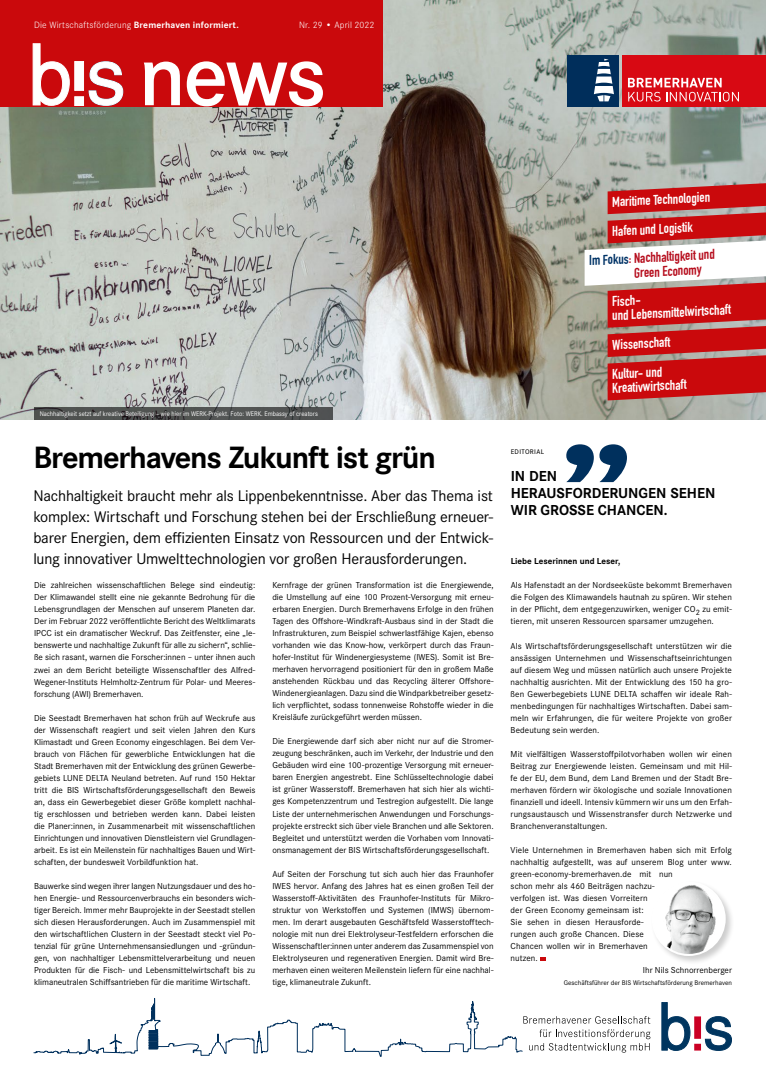
<style>
.page{position:relative;width:766px;height:1078px;background:#fff}
.page>*{position:absolute;margin:0;border:0;box-sizing:border-box;transform-origin:0 0}
.t1{font:700 32px "Corporate S";letter-spacing:-.04em;color:#000}
.t2{font:16px/21px "Corporate S";letter-spacing:-.01em;color:#000;text-align:justify}
.t3{font:700 15px/17px "Corporate S";color:#000}
.t4{font:700 14px/14px "DIN Condensed";color:#fff}
.t5{font:700 14px/14.6px "DIN Condensed";color:#b60d1d}
.t6{font:300 9.5px "Corporate S";letter-spacing:.02em;color:#fff}
.t7{font:9px/12px "Corporate S";letter-spacing:.005em;color:#000;text-align:justify}
.t8{font:700 9px "Corporate S";color:#000}
.t9{font:7px "Corporate S";color:#fff;scale:.93 1}
.t10{font:7px "Corporate S";color:#000}
.t11{font:500 7px "Corporate S";letter-spacing:.05em;color:#000}
.s1{font-weight:700}
.s2{color:#036}
</style>
<div class="page">
<svg style="left:33px;top:998px;width:490px;height:59px"></svg>
<img style="left:0;top:0;width:765px;height:419px">
<div style="left:0;top:0;width:383px;height:106px;background:#ca090c"></div>
<div style="left:567px;top:55px;width:52px;height:51px;background:#002e5b"></div>
<svg style="left:593px;top:59px;width:20px;height:42px"></svg>
<div style="left:621px;top:55px;width:144px;height:51px;background:#d80913"></div>
<svg style="left:628px;top:78px;width:110px;height:23px"></svg>
<svg style="left:32px;top:43px;width:92px;height:63px"></svg>
<svg style="left:144px;top:61px;width:179px;height:45px"></svg>
<svg style="left:584px;top:183px;width:181px;height:217px"></svg>
<svg style="left:540px;top:957px;width:5px;height:3px"></svg>
<div style="left:650px;top:879px;width:85px;height:86px;background:#000;opacity:.2"></div>
<img style="left:655px;top:882px;width:69px;height:72px">
<div style="left:651px;top:881px;width:74px;height:74px;border:2px solid #fff;border-radius:50%"></div>
<svg style="left:661px;top:1002px;width:70px;height:49px"></svg>
<svg style="left:529px;top:1029px;width:121px;height:23px"></svg>
<svg style="left:523px;top:1016px;width:127px;height:7px"></svg>
<svg style="left:566px;top:444px;width:60px;height:38px"></svg>
<svg style="left:34px;top:407px;width:298px;height:12px;background:#4c4e4e"></svg>
<p class="t6" style="left:34px;top:18px;width:206px">Die Wirtschaftsförderung <span class="s1">Bremerhaven informiert.</span></p>
<p class="t6" style="left:299px;top:18px;width:77px">Nr. 29 • April 2022</p>
<p class="t9" style="left:40px;top:409px;width:300px">Nachhaltigkeit setzt auf kreative Beteiligung – wie hier im WERK-Projekt. Foto: WERK. Embassy of creators</p>
<h1 class="t1" style="left:33px;top:435px;width:404px">Bremerhavens Zukunft ist grün</h1>
<p class="t2" style="left:33px;top:484px;width:461px">Nachhaltigkeit braucht mehr als Lippenbekenntnisse. Aber das Thema ist komplex: Wirtschaft und Forschung stehen bei der Erschließung erneuer&shy;barer Energien, dem effizienten Einsatz von Ressourcen und der Entwick&shy;lung innovativer Umwelttechnologien vor großen Herausforderungen.</p>
<p class="t7" style="left:34px;top:579px;width:223px">Die zahlreichen wissenschaftlichen Belege sind eindeutig:<br>Der Klimawandel stellt eine nie gekannte Bedrohung für die Lebensgrundlagen der Menschen auf unserem Planeten dar.<br>Der im Februar 2022 veröffentlichte Bericht des Weltklimarats IPCC ist ein dramatischer Weckruf. Das Zeitfenster, eine „le&shy;benswerte und nachhaltige Zukunft für alle zu sichern“, schlie&shy;ße sich rasant, warnen die Forscher:innen – unter ihnen auch zwei an dem Bericht beteiligte Wissenschaftler des Alfred-Wegener-Instituts Helmholtz-Zentrum für Polar- und Meeres&shy;forschung (AWI) Bremerhaven.</p>
<p class="t7" style="left:34px;top:711px;width:223px">Die Seestadt Bremerhaven hat schon früh auf Weckrufe aus der Wissenschaft reagiert und seit vielen Jahren den Kurs Klimastadt und Green Economy eingeschlagen. Bei dem Ver&shy;brauch von Flächen für gewerbliche Entwicklungen hat die Stadt Bremerhaven mit der Entwicklung des grünen Gewerbe&shy;gebiets LUNE DELTA Neuland betreten. Auf rund 150 Hektar tritt die BIS Wirtschaftsförderungsgesellschaft den Beweis an, dass ein Gewerbegebiet dieser Größe komplett nachhal&shy;tig erschlossen und betrieben werden kann. Dabei leisten die Planer:innen, in Zusammenarbeit mit wissenschaftlichen Einrichtungen und innovativen Dienstleistern viel Grundlagen&shy;arbeit. Es ist ein Meilenstein für nachhaltiges Bauen und Wirt&shy;schaften, der bundesweit Vorbildfunktion hat.</p>
<p class="t7" style="left:34px;top:879px;width:223px">Bauwerke sind wegen ihrer langen Nutzungsdauer und des ho&shy;hen Energie- und Ressourcenverbrauchs ein besonders wich&shy;tiger Bereich. Immer mehr Bauprojekte in der Seestadt stellen sich diesen Herausforderungen. Auch im Zusammenspiel mit den wirtschaftlichen Clustern in der Seestadt steckt viel Po&shy;tenzial für grüne Unternehmensansiedlungen und -gründun&shy;gen, von nachhaltiger Lebensmittelverarbeitung und neuen Produkten für die Fisch- und Lebensmittelwirtschaft bis zu klimaneutralen Schiffsantrieben für die maritime Wirtschaft.</p>
<p class="t7" style="left:272px;top:579px;width:223px">Kernfrage der grünen Transformation ist die Energiewende, die Umstellung auf eine 100 Prozent-Versorgung mit erneu&shy;erbaren Energien. Durch Bremerhavens Erfolge in den frühen Tagen des Offshore-Windkraft-Ausbaus sind in der Stadt die Infrastrukturen, zum Beispiel schwerlastfähige Kajen, ebenso vorhanden wie das Know-how, verkörpert durch das Fraun&shy;hofer-Institut für Windenergiesysteme (IWES). Somit ist Bre&shy;merhaven hervorragend positioniert für den in großem Maße anstehenden Rückbau und das Recycling älterer Offshore-Windenergieanlagen. Dazu sind die Windparkbetreiber gesetz&shy;lich verpflichtet, sodass tonnenweise Rohstoffe wieder in die Kreisläufe zurückgeführt werden müssen.</p>
<p class="t7" style="left:272px;top:735px;width:223px">Die Energiewende darf sich aber nicht nur auf die Stromer&shy;zeugung beschränken, auch im Verkehr, der Industrie und den Gebäuden wird eine 100-prozentige Versorgung mit erneuer&shy;baren Energien angestrebt. Eine Schlüsseltechnologie dabei ist grüner Wasserstoff. Bremerhaven hat sich hier als wichti&shy;ges Kompetenzzentrum und Testregion aufgestellt. Die lange Liste der unternehmerischen Anwendungen und Forschungs&shy;projekte erstreckt sich über viele Branchen und alle Sektoren.<br>Begleitet und unterstützt werden die Vorhaben vom Innovati&shy;onsmanagement der BIS Wirtschaftsförderungsgesellschaft.</p>
<p class="t7" style="left:272px;top:867px;width:223px">Auf Seiten der Forschung tut sich auch hier das Fraunhofer IWES hervor. Anfang des Jahres hat es einen großen Teil der Wasserstoff-Aktivitäten des Fraunhofer-Instituts für Mikro&shy;struktur von Werkstoffen und Systemen (IMWS) übernom&shy;men. Im derart ausgebauten Geschäftsfeld Wasserstofftech&shy;nologie mit nun drei Elektrolyseur-Testfeldern erforschen die Wissenschaftler:innen unter anderem das Zusammenspiel von Elektrolyseuren und regenerativen Energien. Damit wird Bre&shy;merhaven einen weiteren Meilenstein liefern für eine nachhal&shy;tige, klimaneutrale Zukunft.</p>
<h3 class="t4" style="left:609px;top:187px;width:101px;line-height:29.2px;rotate:-3deg">Maritime Technologien<br>Hafen und Logistik</h3>
<h3 class="t5" style="left:632px;top:251px;width:83px;text-indent:-44px;rotate:-3deg"><span class="s2">Im Fokus</span>: Nachhaltigkeit und<br>Green Economy</h3>
<h3 class="t4" style="left:610px;top:294px;width:120px;rotate:-3deg">Fisch-<br>und Lebensmittelwirtschaft</h3>
<h3 class="t4" style="left:611px;top:337px;width:60px;rotate:-3deg">Wissenschaft</h3>
<h3 class="t4" style="left:610px;top:367px;width:76px;rotate:-3deg">Kultur- und<br>Kreativwirtschaft</h3>
<p class="t11" style="left:510px;top:447px;width:35px">EDITORIAL</p>
<h3 class="t3" style="left:510px;top:467px;width:206px">IN DEN<br>HERAUSFORDERUNGEN SEHEN<br>WIR GROSSE CHANCEN.</h3>
<p class="t8" style="left:510px;top:555px;width:111px">Liebe Leserinnen und Leser,</p>
<p class="t7" style="left:510px;top:579px;width:223px">Als Hafenstadt an der Nordseeküste bekommt Bremerhaven die Folgen des Klimawandels hautnah zu spüren. Wir stehen in der Pflicht, dem entgegenzuwirken, weniger CO<sub>2</sub> zu emit&shy;tieren, mit unseren Ressourcen sparsamer umzugehen.</p>
<p class="t7" style="left:510px;top:639px;width:223px">Als Wirtschaftsförderungsgesellschaft unterstützen wir die ansässigen Unternehmen und Wissenschaftseinrichtungen auf diesem Weg und müssen natürlich auch unsere Projekte nachhaltig ausrichten. Mit der Entwicklung des 150 ha gro&shy;ßen Gewerbegebiets LUNE DELTA schaffen wir ideale Rah&shy;menbedingungen für nachhaltiges Wirtschaften. Dabei sam&shy;meln wir Erfahrungen, die für weitere Projekte von großer Bedeutung sein werden.</p>
<p class="t7" style="left:510px;top:747px;width:223px">Mit vielfältigen Wasserstoffpilotvorhaben wollen wir einen Beitrag zur Energiewende leisten. Gemeinsam und mit Hil&shy;fe der EU, dem Bund, dem Land Bremen und der Stadt Bre&shy;merhaven fördern wir ökologische und soziale Innovationen finanziell und ideell. Intensiv kümmern wir uns um den Erfah&shy;rungsaustausch und Wissenstransfer durch Netzwerke und Branchenveranstaltungen.</p>
<p class="t7" style="left:510px;top:843px;width:223px">Viele Unternehmen in Bremerhaven haben sich mit Erfolg</p>
<p class="t7" style="left:510px;top:855px;width:223px">nachhaltig aufgestellt, was auf unserem Blog unter www.</p>
<p class="t7" style="left:510px;top:867px;width:164px">green-economy-bremerhaven.de mit nun</p>
<p class="t7" style="left:510px;top:879px;width:146px">schon mehr als 460 Beiträgen nachzu-</p>
<p class="t7" style="left:510px;top:891px;width:139px">verfolgen ist. Was diesen Vorreitern</p>
<p class="t7" style="left:510px;top:903px;width:135px">der Green Economy gemeinsam ist:</p>
<p class="t7" style="left:510px;top:915px;width:135px">Sie sehen in diesen Herausforde-</p>
<p class="t7" style="left:510px;top:927px;width:135px">rungen auch große Chancen. Diese</p>
<p class="t7" style="left:510px;top:939px;width:138px">Chancen wollen wir in Bremerhaven</p>
<p class="t7" style="left:510px;top:951px;width:29px">nutzen.</p>
<p class="t7" style="left:642px;top:963px;width:90px">Ihr Nils Schnorrenberger</p>
<p class="t10" style="left:563px;top:977px;width:169px">Geschäftsführer der BIS Wirtschaftsförderung Bremerhaven</p>
</div>
